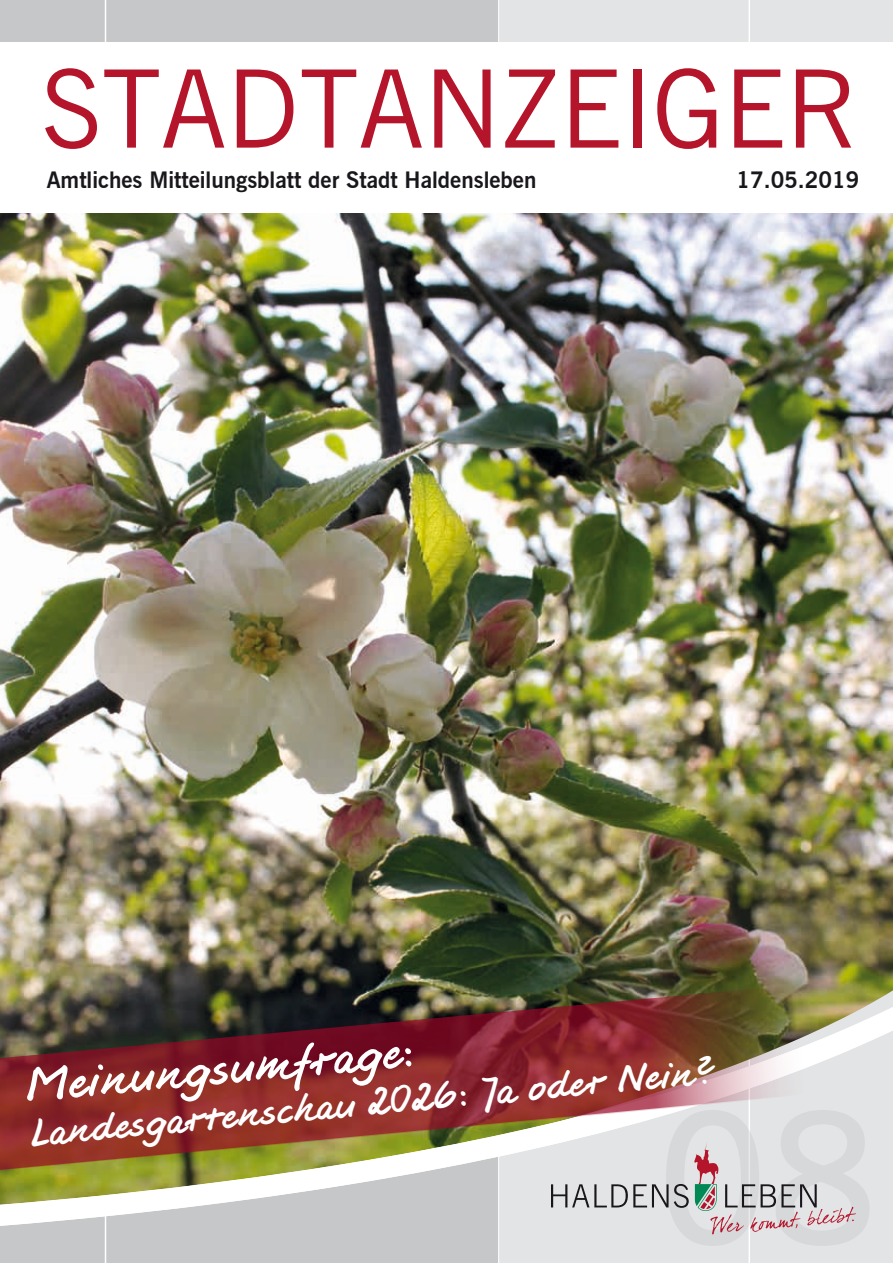
<style>
.page{position:relative;width:893px;height:1263px;background:#fff}
.page>*{position:absolute;margin:0;border:0;box-sizing:border-box;transform-origin:0 0}
.t1{font:108px "News Gothic BT";color:#b5152b}
.t2{font:50.4px "Font Box Hand Schriften J3 Jesco";color:#fff}
.t3{font:40.65px "Font Box Hand Schriften J3 Jesco";color:#fff}
.t4{font:700 22.5px "News Gothic BT";color:#1a171c}
</style>
<div class="page">
<div style="left:500px;top:0;width:393px;height:1263px;background:#e3e4e5"></div>
<div style="left:0;top:0;width:500px;height:1263px;background:#c6c7c9"></div>
<hr style="left:498px;top:0;width:2px;height:1263px;background:#fff">
<hr style="left:749px;top:0;width:1px;height:1263px;background:#fff">
<hr style="left:105px;top:0;width:1px;height:1263px;background:#fff">
<img style="left:0;top:213px;width:893px;height:773px">
<div style="left:0;top:43px;width:893px;height:170px;background:#fff"></div>
<svg style="left:104px;top:986px;width:789px;height:277px"></svg>
<svg style="left:0;top:1002px;width:893px;height:244px"></svg>
<svg style="left:551px;top:1142px;width:305px;height:92px"></svg>
<img style="left:0;top:983px;width:826px;height:189px">
<h1 class="t1" style="left:41px;top:44px;width:816px">STADTANZEIGER</h1>
<p class="t4" style="left:47px;top:166px;width:491px">Amtliches Mitteilungsblatt der Stadt Haldensleben</p>
<p class="t4" style="left:737px;top:166px;width:124px">17.05.2019</p>
<h2 class="t2" style="left:23px;top:1059px;width:391px;rotate:-5deg">Meinungsumfrage:</h2>
<h3 class="t3" style="left:28px;top:1110px;width:691px;rotate:-5deg">Landesgartenschau 2026: Ja oder Nein?</h3>
</div>
